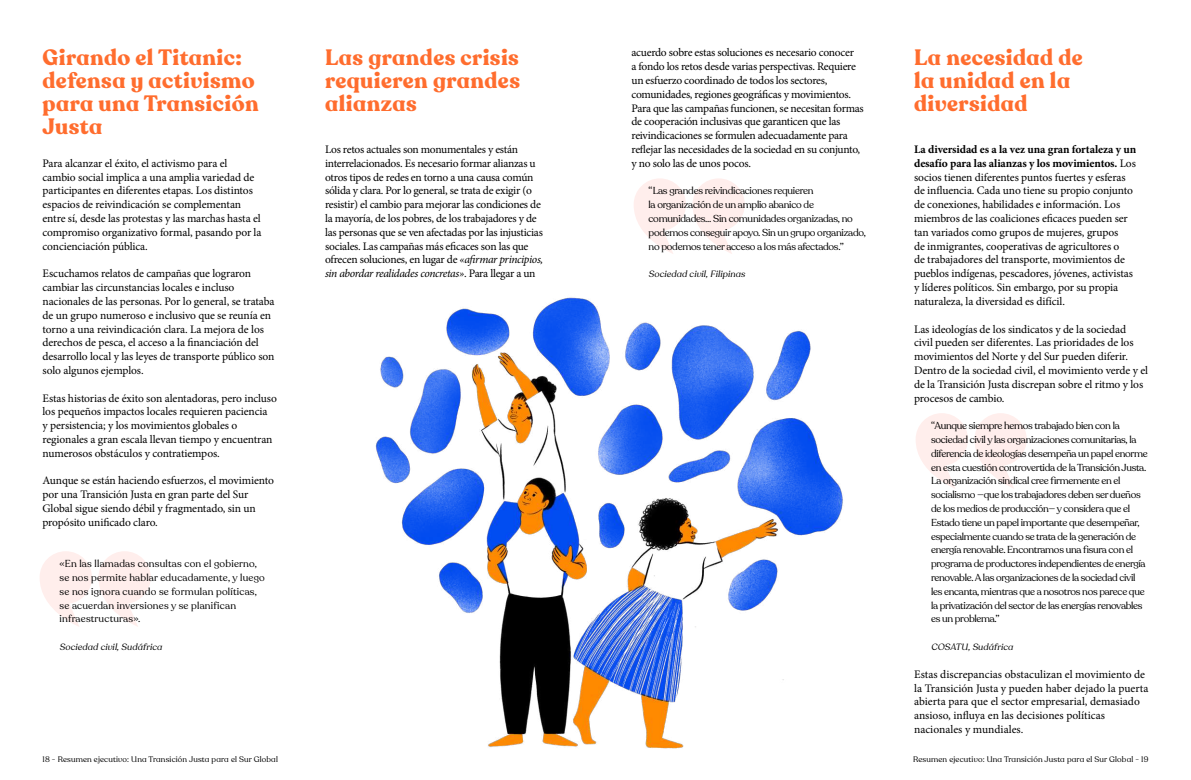
<style>
.page{position:relative;width:1191px;height:780px;background:#fff}
.page>*{position:absolute;margin:0;border:0;box-sizing:border-box;transform-origin:0 0}
.t1{font:249.1px "geeeki";color:#ffeeec}
.t2{font:700 22px/23px "Recoleta Alt";letter-spacing:.02em;color:#ff6d2e}
.t3{font:11.5px/13.8px "Minion Pro";letter-spacing:-.015em;color:#000}
.t4{font:10px/13.8px "Recoleta";letter-spacing:-.03em;color:#000}
.t5{font:10px/13.8px "Recoleta";letter-spacing:.02em;color:#000}
.t6{font:italic 9px "Recoleta Alt";color:#000}
.t7{font:8px "Recoleta Alt";letter-spacing:.02em;color:#000}
.s1{font-style:italic}
.s2{font-weight:700}
</style>
<div class="page">
<img style="left:375px;top:297px;width:468px;height:452px">
<h2 class="t2" style="left:43px;top:46px;width:217px">Girando el Titanic: defensa y activismo para una Transición<br>Justa</h2>
<p class="t3" style="left:43px;top:156px;width:220px">Para alcanzar el éxito, el activismo para el cambio social implica a una amplia variedad de participantes en diferentes etapas. Los distintos espacios de reivindicación se complementan entre sí, desde las protestas y las marchas hasta el compromiso organizativo formal, pasando por la concienciación pública.</p>
<p class="t3" style="left:43px;top:267px;width:234px">Escuchamos relatos de campañas que lograron cambiar las circunstancias locales e incluso nacionales de las personas. Por lo general, se trataba de un grupo numeroso e inclusivo que se reunía en torno a una reivindicación clara. La mejora de los derechos de pesca, el acceso a la financiación del desarrollo local y las leyes de transporte público son solo algunos ejemplos.</p>
<p class="t3" style="left:43px;top:391px;width:236px">Estas historias de éxito son alentadoras, pero incluso los pequeños impactos locales requieren paciencia<br>y persistencia; y los movimientos globales o regionales a gran escala llevan tiempo y encuentran numerosos obstáculos y contratiempos.</p>
<p class="t3" style="left:43px;top:474px;width:233px">Aunque se están haciendo esfuerzos, el movimiento por una Transición Justa en gran parte del Sur Global sigue siendo débil y fragmentado, sin un propósito unificado claro.</p>
<p class="t5" style="left:60px;top:557px;width:207px">«En las llamadas consultas con el gobierno, se nos permite hablar educadamente, y luego se nos ignora cuando se formulan políticas, se acuerdan inversiones y se planifican infraestructuras».</p>
<p class="t6" style="left:60px;top:641px;width:106px">Sociedad civil,Sudáfrica</p>
<h1 class="t1" style="left:31px;top:493px;width:130px">“</h1>
<h2 class="t2" style="left:325px;top:46px;width:196px;text-align:justify">Las grandes crisis requieren grandes alianzas</h2>
<p class="t3" style="left:325px;top:142px;width:220px">Los retos actuales son monumentales y están interrelacionados. Es necesario formar alianzas u otros tipos de redes en torno a una causa común sólida y clara. Por lo general, se trata de exigir (o resistir) el cambio para mejorar las condiciones de la mayoría, de los pobres, de los trabajadores y de las personas que se ven afectadas por las injusticias sociales. Las campañas más eficaces son las que ofrecen soluciones, en lugar de <span class="s1">«afirmar principios, sin abordar realidades concretas»</span>. Para llegar a un</p>
<p class="t3" style="left:631px;top:46px;width:234px">acuerdo sobre estas soluciones es necesario conocer<br>a fondo los retos desde varias perspectivas. Requiere un esfuerzo coordinado de todos los sectores, comunidades, regiones geográficas y movimientos.<br>Para que las campañas funcionen, se necesitan formas de cooperación inclusivas que garanticen que las reivindicaciones se formulen adecuadamente para reflejar las necesidades de la sociedad en su conjunto, y no solo las de unos pocos.</p>
<p class="t4" style="left:648px;top:184px;width:219px">“Las grandes reivindicaciones requieren<br>la organización de un amplio abanico de comunidades... Sin comunidades organizadas, no podemos conseguir apoyo. Sin un grupo organizado, no podemos tener acceso a los más afectados.”</p>
<p class="t6" style="left:648px;top:268px;width:100px">Sociedad civil,Filipinas</p>
<h1 class="t1" style="left:624px;top:121px;width:130px">“</h1>
<h2 class="t2" style="left:914px;top:46px;width:170px">La necesidad de la unidad en la diversidad</h2>
<p class="t3" style="left:914px;top:142px;width:224px"><span class="s2">La diversidad es a la vez una gran fortaleza y un desafío para las alianzas y los movimientos.</span> Los socios tienen diferentes puntos fuertes y esferas de influencia. Cada uno tiene su propio conjunto de conexiones, habilidades e información. Los miembros de las coaliciones eficaces pueden ser tan variados como grupos de mujeres, grupos<br>de inmigrantes, cooperativas de agricultores o<br>de trabajadores del transporte, movimientos de pueblos indígenas, pescadores, jóvenes, activistas y líderes políticos. Sin embargo, por su propia naturaleza, la diversidad es difícil.</p>
<p class="t3" style="left:914px;top:322px;width:235px">Las ideologías de los sindicatos y de la sociedad<br>civil pueden ser diferentes. Las prioridades de los movimientos del Norte y del Sur pueden diferir.<br>Dentro de la sociedad civil, el movimiento verde y el de la Transición Justa discrepan sobre el ritmo y los procesos de cambio.</p>
<p class="t4" style="left:931px;top:419px;width:218px">“Aunque siempre hemos trabajado bien con la sociedad civil y las organizaciones comunitarias, la diferencia de ideologías desempeña un papel enorme en esta cuestión controvertida de la Transición Justa.<br>La organización sindical cree firmemente en el socialismo —que los trabajadores deben ser dueños de los medios de producción— y considera que el Estado tiene un papel importante que desempeñar, especialmente cuando se trata de la generación de energía renovable. Encontramos una fisura con el programa de productores independientes de energía renovable. A las organizaciones de la sociedad civil les encanta, mientras que a nosotros nos parece que la privatización del sector de las energías renovables es un problema.”</p>
<p class="t6" style="left:931px;top:641px;width:85px">COSATU,Sudáfrica</p>
<p class="t3" style="left:914px;top:667px;width:236px">Estas discrepancias obstaculizan el movimiento de la Transición Justa y pueden haber dejado la puerta abierta para que el sector empresarial, demasiado ansioso, influya en las decisiones políticas nacionales y mundiales.</p>
<h1 class="t1" style="left:906px;top:355px;width:130px">“</h1>
<p class="t7" style="left:43px;top:753px;width:237px">18 - Resumen ejecutivo: Una Transición Justa para el Sur Global</p>
<p class="t7" style="left:913px;top:753px;width:237px">Resumen ejecutivo: Una Transición Justa para el Sur Global - 19</p>
</div>
